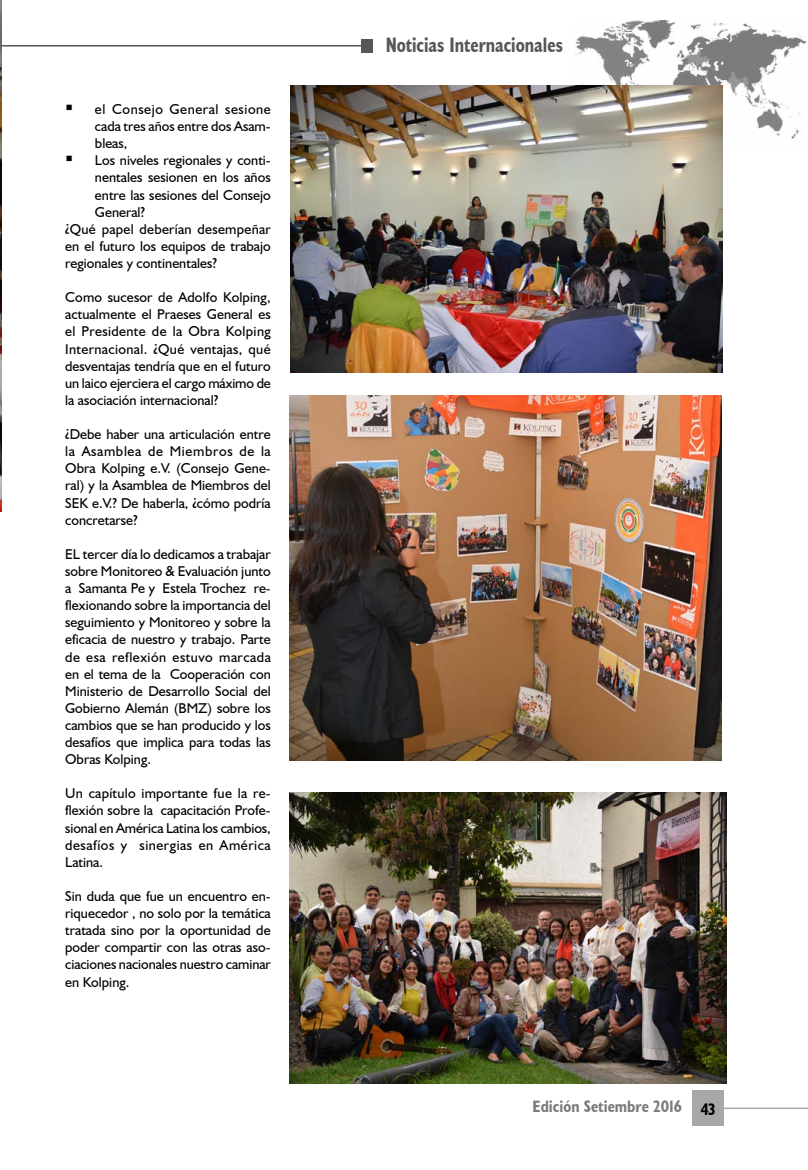
<style>
.page{position:relative;width:808px;height:1170px;background:#fff}
.page>*{position:absolute;margin:0;border:0;box-sizing:border-box;transform-origin:0 0}
.t1{font:700 condensed 21px "Humanist 521 BT";color:#575756;scale:.9 1}
.t2{font:700 condensed 16.5px "Humanist 521 BT";color:#7c7b7b}
.t3{font:14.25px/17.1px "Humanist 521 BT";color:#000;text-align:justify}
.t4{font:14.25px "Humanist 521 BT";letter-spacing:.02em;color:#000}
.s1{color:#000}
</style>
<div class="page">
<div style="left:692px;top:1090px;width:32px;height:36px;background:#a8a8a7"></div>
<hr style="left:717px;top:1107px;width:91px;height:1px;background:#a8a8a7">
<hr style="left:0;top:45px;width:372px;height:1px;background:#575756">
<div style="left:361px;top:40px;width:12px;height:13px;background:#575756"></div>
<img style="left:574px;top:20px;width:231px;height:127px">
<img style="left:0;top:0;width:2px;height:512px">
<img style="left:291px;top:85px;width:431px;height:288px">
<img style="left:289px;top:395px;width:432px;height:365px">
<img style="left:289px;top:792px;width:437px;height:291px">
<p class="t3" style="left:95px;top:100px;width:177px;text-indent:-30px">▪ el Consejo General sesione cada tres años entre dos Asam&shy;bleas,</p>
<p class="t3" style="left:65px;top:152px;width:207px">▪ Los niveles regionales y conti-</p>
<p class="t3" style="left:95px;top:169px;width:177px">nentales sesionen en los años</p>
<p class="t3" style="left:95px;top:186px;width:177px">entre las sesiones del Consejo</p>
<p class="t3" style="left:95px;top:203px;width:52px">General?</p>
<p class="t4" style="left:65px;top:220px;width:207px">¿Qué papel deberían desempeñar</p>
<p class="t3" style="left:65px;top:237px;width:207px">en el futuro los equipos de trabajo</p>
<p class="t3" style="left:65px;top:254px;width:153px">regionales y continentales?</p>
<p class="t3" style="left:65px;top:288px;width:207px">Como sucesor de Adolfo Kolping, actualmente el Praeses General es el Presidente de la Obra Kolping Internacional. ¿Qué ventajas, qué desventajas tendría que en el futuro un laico ejerciera el cargo máximo de la asociación internacional?</p>
<p class="t3" style="left:65px;top:425px;width:207px">¿Debe haber una articulación entre la Asamblea de Miembros de la Obra Kolping e.V. (Consejo Gene&shy;ral) y la Asamblea de Miembros del SEK e.V.? De haberla, ¿cómo podría concretarse?</p>
<p class="t3" style="left:65px;top:545px;width:207px">EL tercer día lo dedicamos a trabajar sobre Monitoreo &amp; Evaluación junto a Samanta Pe y Estela Trochez re&shy;flexionando sobre la importancia del seguimiento y Monitoreo y sobre la eficacia de nuestro y trabajo. Parte de esa reflexión estuvo marcada en el tema de la Cooperación con Ministerio de Desarrollo Social del Gobierno Alemán (BMZ) sobre los cambios que se han producido y los desafíos que implica para todas las Obras Kolping.</p>
<p class="t3" style="left:65px;top:784px;width:207px">Un capítulo importante fue la re&shy;flexión sobre la capacitación Profe&shy;sional en América Latina los cambios, desafíos y sinergias en América Latina.</p>
<p class="t3" style="left:65px;top:887px;width:207px">Sin duda que fue un encuentro en&shy;riquecedor , no solo por la temática tratada sino por la oportunidad de poder compartir con las otras aso&shy;ciaciones nacionales nuestro caminar en Kolping.</p>
<h1 class="t1" style="left:386px;top:32px;width:199px">Noticias Internacionales</h1>
<p class="t2" style="left:532px;top:1096px;width:184px">Edición Setiembre 2016 <span class="s1">43</span></p>
</div>
